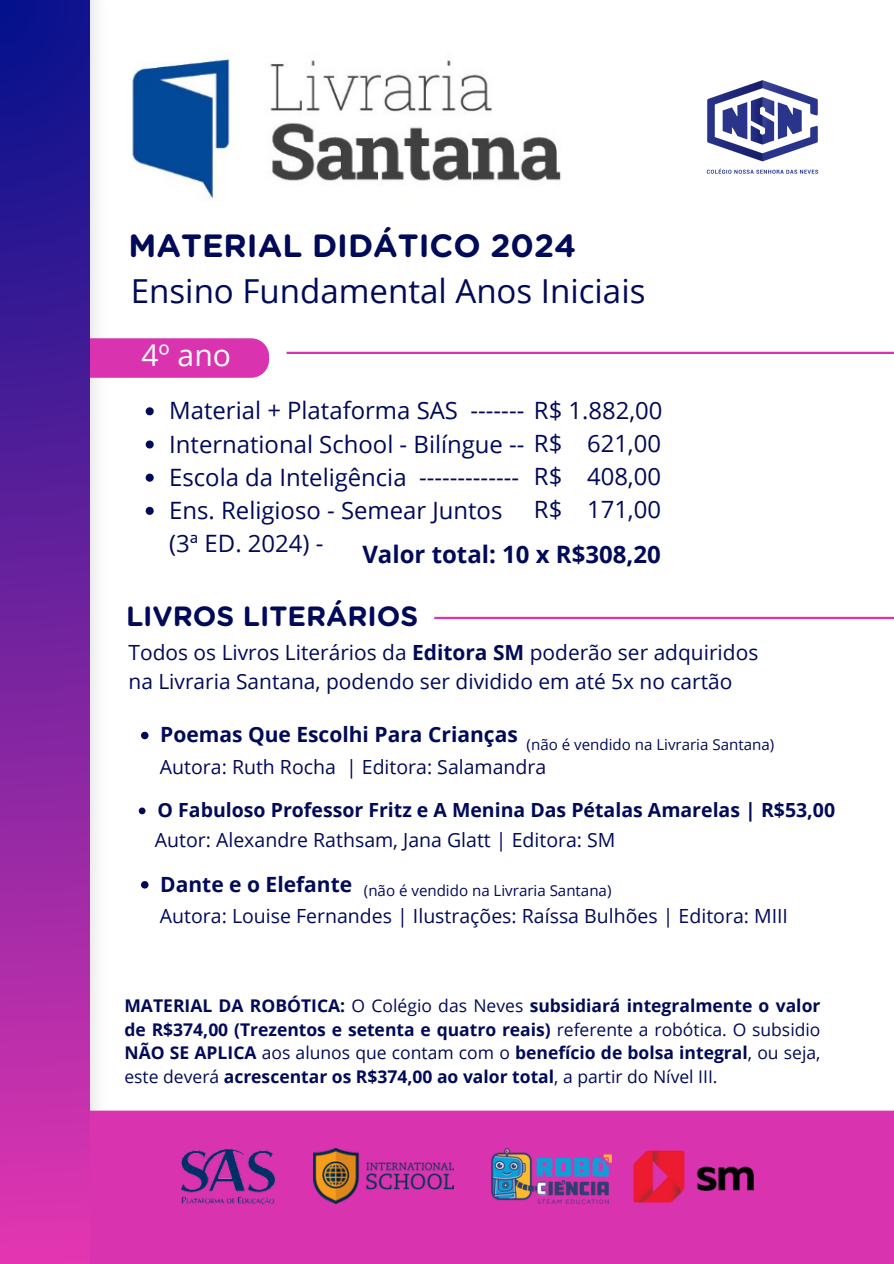
<style>
.page{position:relative;width:894px;height:1264px;background:#fff}
.page>*{position:absolute;margin:0;border:0;box-sizing:border-box;transform-origin:0 0}
.t1{font:33px "Open Sans";color:#000a58}
.t2{font:700 32.25px "Gotham Rounded";color:#000a58}
.t3{font:30px "Open Sans";color:#fff}
.t4{font:700 27.75px "Gotham Rounded";color:#000a58}
.t5{font:700 24px "Open Sans";color:#000a58}
.t6{font:23.85px/33.2px "Open Sans";color:#000a58}
.t7{font:700 21px "Open Sans";color:#000a58}
.t8{font:20.85px/29.2px "Open Sans";color:#000a58}
.t9{font:19.5px "Open Sans";color:#000a58}
.t10{font:700 19.5px "Open Sans";color:#000a58}
.t11{font:700 17.55px/23.7px "Open Sans";color:#000a58;text-align:justify}
.t12{font:15.15px "Open Sans";color:#000a58}
.s1{font-weight:700}
.s2{font-weight:400}
</style>
<div class="page">
<img style="left:132px;top:56px;width:429px;height:145px">
<img style="left:706px;top:80px;width:113px;height:94px">
<div style="left:14px;top:338px;width:255px;height:40px;background:#d933af;border-radius:18px"></div>
<svg style="left:141px;top:731px;width:7px;height:8px"></svg>
<svg style="left:139px;top:807px;width:6px;height:7px"></svg>
<svg style="left:141px;top:881px;width:7px;height:7px"></svg>
<svg style="left:146px;top:407px;width:8px;height:8px"></svg>
<svg style="left:146px;top:440px;width:8px;height:8px"></svg>
<svg style="left:146px;top:473px;width:8px;height:8px"></svg>
<svg style="left:146px;top:507px;width:8px;height:8px"></svg>
<div style="left:0;top:1110px;width:893px;height:153px;background:#d933af"></div>
<div style="left:0;top:0;width:90px;height:1263px;background:linear-gradient(to bottom,#03118b,#e335b1)"></div>
<img style="left:633px;top:1150px;width:121px;height:53px">
<img style="left:182px;top:1149px;width:92px;height:55px">
<img style="left:313px;top:1148px;width:140px;height:55px">
<img style="left:491px;top:1148px;width:120px;height:55px">
<hr style="left:286px;top:352px;width:607px;height:2px;background:#d933af">
<hr style="left:434px;top:617px;width:459px;height:2px;background:#d933af">
<p class="t2" style="left:128px;top:231px;width:449px">MATERIAL DIDÁTICO 2024</p>
<p class="t1" style="left:131px;top:267px;width:516px">Ensino Fundamental Anos Iniciais</p>
<p class="t3" style="left:141px;top:334px;width:91px">4º ano</p>
<p class="t6" style="left:169px;top:393px;width:494px">Material + Plataforma SAS ------- R$ 1.882,00</p>
<p class="t6" style="left:169px;top:426px;width:493px">International School - Bilíngue -- R$ 621,00</p>
<p class="t6" style="left:169px;top:460px;width:351px">Escola da Inteligência -------------</p>
<p class="t6" style="left:169px;top:493px;width:334px">Ens. Religioso - Semear Juntos (3ª ED. 2024) -</p>
<p class="t6" style="left:534px;top:459px;width:128px">R$ 408,00</p>
<p class="t6" style="left:534px;top:492px;width:128px">R$ 171,00</p>
<p class="t5" style="left:362px;top:537px;width:300px">Valor total: 10 x R$308,20</p>
<p class="t4" style="left:126px;top:603px;width:294px">LIVROS LITERÁRIOS</p>
<p class="t8" style="left:128px;top:637px;width:631px">Todos os Livros Literários da <span class="s1">Editora SM</span> poderão ser adquiridos na Livraria Santana, podendo ser dividido em até 5x no cartão</p>
<p class="t7" style="left:160px;top:719px;width:359px">Poemas Que Escolhi Para Crianças</p>
<p class="t9" style="left:160px;top:753px;width:388px">Autora: Ruth Rocha | Editora: Salamandra</p>
<p class="t10" style="left:158px;top:796px;width:678px">O Fabuloso Professor Fritz e A Menina Das Pétalas Amarelas | R$53,00</p>
<p class="t9" style="left:155px;top:826px;width:462px">Autor: Alexandre Rathsam, Jana Glatt | Editora: SM</p>
<p class="t7" style="left:160px;top:869px;width:193px">Dante e o Elefante</p>
<p class="t9" style="left:160px;top:902px;width:629px">Autora: Louise Fernandes | Ilustrações: Raíssa Bulhões | Editora: MIII</p>
<p class="t12" style="left:526px;top:734px;width:249px">(não é vendido na Livraria Santana)</p>
<p class="t12" style="left:364px;top:879px;width:249px">(não é vendido na Livraria Santana)</p>
<p class="t11" style="left:124px;top:993px;width:697px">MATERIAL DA ROBÓTICA: <span class="s2">O Colégio das Neves</span> subsidiará integralmente o valor de R$374,00 (Trezentos e setenta e quatro reais) <span class="s2">referente a robótica. O subsidio </span>NÃO SE APLICA <span class="s2">aos alunos que contam com o</span> benefício de bolsa integral<span class="s2">, ou seja, este deverá</span> acrescentar os R$374,00 ao valor total<span class="s2">, a partir do Nível III.</span></p>
</div>
